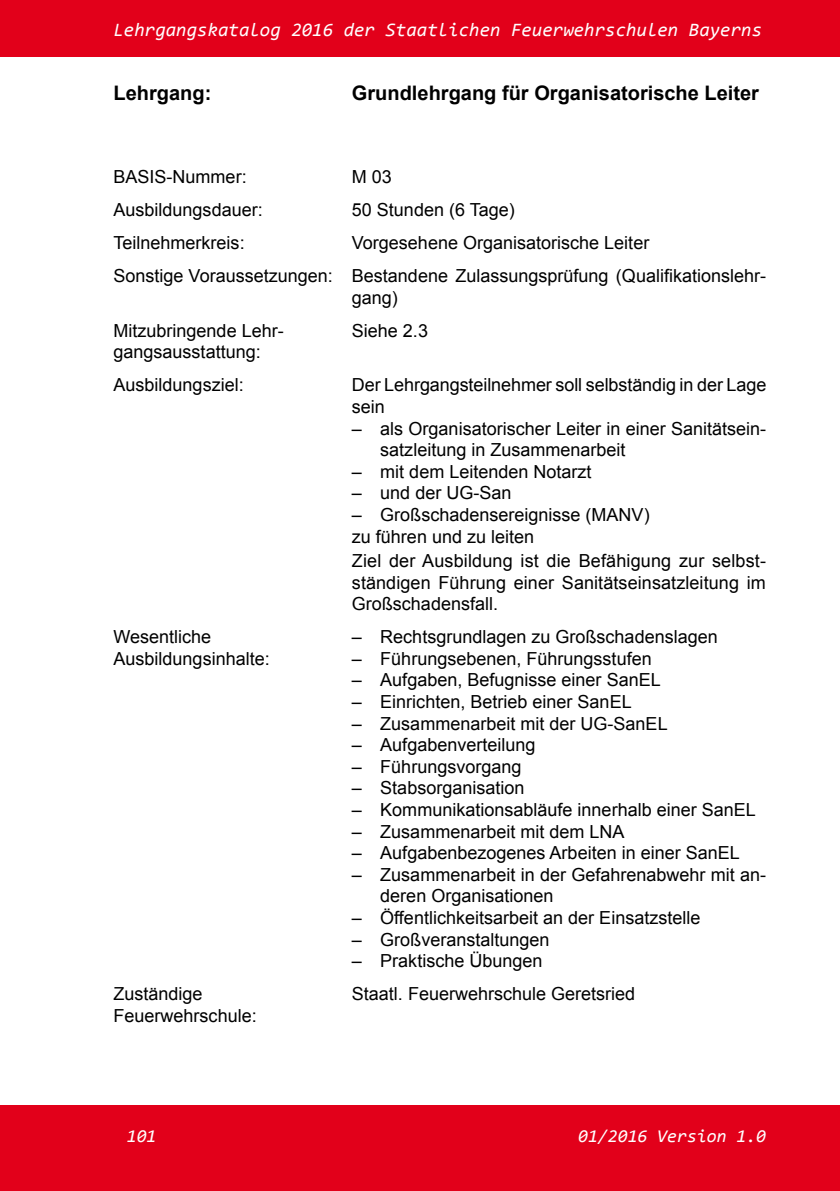
<style>
.page{position:relative;width:840px;height:1191px;background:#fff}
.page>*{position:absolute;margin:0;border:0;box-sizing:border-box;transform-origin:0 0}
.t1{font:700 20px "Arial";color:#000}
.t2{font:italic 19px "Consolas";color:#fff}
.t3{font:18px/21.6px "Arial";color:#000}
.t4{font:italic 18px "Consolas";color:#fff}
</style>
<div class="page">
<div style="left:0;top:1105px;width:839px;height:86px;background:#e2001a"></div>
<div style="left:0;top:0;width:839px;height:56px;background:#e2001a"></div>
<p class="t2" style="left:113px;top:17px;width:649px">Lehrgangskatalog 2016 der Staatlichen Feuerwehrschulen Bayerns</p>
<p class="t1" style="left:113px;top:79px;width:99px">Lehrgang:</p>
<p class="t1" style="left:352px;top:79px;width:408px">Grundlehrgang für Organisatorische Leiter</p>
<p class="t3" style="left:113px;top:166px;width:135px">BASIS-Nummer:</p>
<p class="t3" style="left:351px;top:166px;width:42px">M 03</p>
<p class="t3" style="left:113px;top:199px;width:151px">Ausbildungsdauer:</p>
<p class="t3" style="left:351px;top:199px;width:164px">50 Stunden (6 Tage)</p>
<p class="t3" style="left:113px;top:232px;width:133px">Teilnehmerkreis:</p>
<p class="t3" style="left:113px;top:226px;width:653px;line-height:33px;text-indent:238px">Vorgesehene Organisatorische Leiter<br>Sonstige Voraussetzungen: Bestandene Zulassungsprüfung (Qualifikationslehr-</p>
<p class="t3" style="left:351px;top:287px;width:48px">gang)</p>
<p class="t3" style="left:113px;top:320px;width:172px">Mitzubringende Lehr-</p>
<p class="t3" style="left:351px;top:320px;width:78px">Siehe 2.3</p>
<p class="t3" style="left:113px;top:336px;width:149px;line-height:33px">gangsausstattung:<br>Ausbildungsziel:</p>
<p class="t3" style="left:352px;top:374px;width:416px">Der Lehrgangsteilnehmer soll selbständig in der Lage sein</p>
<p class="t3" style="left:380px;top:417px;width:387px;text-indent:-28px">– als Organisatorischer Leiter in einer Sanitätsein&shy;satzleitung in Zusammenarbeit</p>
<p class="t3" style="left:352px;top:461px;width:241px">– mit dem Leitenden Notarzt</p>
<p class="t3" style="left:352px;top:482px;width:161px">– und der UG-San</p>
<p class="t3" style="left:352px;top:504px;width:299px">– Großschadensereignisse (MANV) zu führen und zu leiten</p>
<p class="t3" style="left:352px;top:550px;width:415px;text-align:justify">Ziel der Ausbildung ist die Befähigung zur selbst&shy;ständigen Führung einer Sanitätseinsatzleitung im Großschadensfall.</p>
<p class="t3" style="left:113px;top:626px;width:99px">Wesentliche</p>
<p class="t3" style="left:352px;top:626px;width:367px">– Rechtsgrundlagen zu Großschadenslagen</p>
<p class="t3" style="left:113px;top:648px;width:158px">Ausbildungsinhalte:</p>
<p class="t3" style="left:352px;top:648px;width:301px">– Führungsebenen, Führungsstufen</p>
<p class="t3" style="left:352px;top:669px;width:310px">– Aufgaben, Befugnisse einer SanEL</p>
<p class="t3" style="left:352px;top:691px;width:281px">– Einrichten, Betrieb einer SanEL</p>
<p class="t3" style="left:352px;top:712px;width:317px">– Zusammenarbeit mit der UG-SanEL</p>
<p class="t3" style="left:352px;top:734px;width:185px">– Aufgabenverteilung</p>
<p class="t3" style="left:352px;top:756px;width:171px">– Führungsvorgang</p>
<p class="t3" style="left:352px;top:777px;width:174px">– Stabsorganisation</p>
<p class="t3" style="left:352px;top:799px;width:405px">– Kommunikationsabläufe innerhalb einer SanEL</p>
<p class="t3" style="left:352px;top:820px;width:274px">– Zusammenarbeit mit dem LNA</p>
<p class="t3" style="left:352px;top:842px;width:389px">– Aufgabenbezogenes Arbeiten in einer SanEL</p>
<p class="t3" style="left:380px;top:864px;width:387px;text-indent:-28px">– Zusammenarbeit in der Gefahrenabwehr mit an&shy;deren Organisationen</p>
<p class="t3" style="left:352px;top:907px;width:350px">– Öffentlichkeitsarbeit an der Einsatzstelle</p>
<p class="t3" style="left:352px;top:928px;width:199px">– Großveranstaltungen</p>
<p class="t3" style="left:352px;top:950px;width:192px">– Praktische Übungen</p>
<p class="t3" style="left:113px;top:983px;width:91px">Zuständige</p>
<p class="t3" style="left:352px;top:983px;width:285px">Staatl. Feuerwehrschule Geretsried</p>
<p class="t3" style="left:113px;top:1005px;width:145px">Feuerwehrschule:</p>
<p class="t4" style="left:127px;top:1123px;width:31px">101</p>
<p class="t4" style="left:577px;top:1123px;width:189px">01/2016 Version 1.0</p>
</div>
